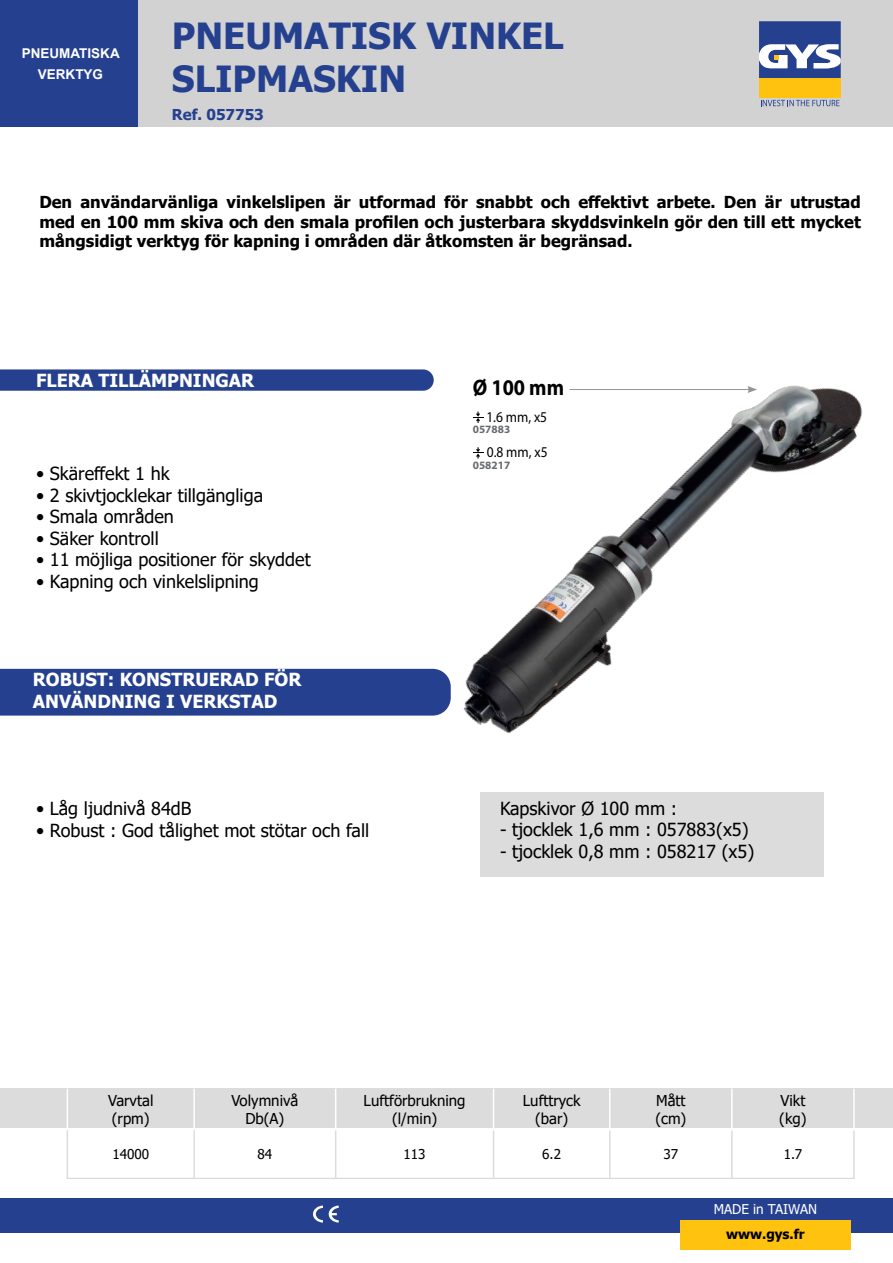
<style>
.page{position:relative;width:893px;height:1263px;background:#fff}
.page>*{position:absolute;margin:0;border:0;box-sizing:border-box;transform-origin:0 0}
.t1{font:700 36px "Tahoma";color:#25408f}
.Texte_Normal_9pt{font:700 22.5px "Myriad Pro";color:#000;scale:.9 1}
.t2{font:18px "Tahoma";color:#000}
.t3{font:700 18px "Tahoma";color:#fff}
.t4{font:700 16.5px/19.8px "Tahoma";color:#000;text-align:justify}
.t5{font:15px/18px "Tahoma";color:#000}
.Texte_Petit_6pt{font:15px "Myriad Pro";color:#000;scale:.9 1}
.t6{font:700 15px "Tahoma";color:#25408f}
.t7{font:13.5px "Tahoma";color:#000}
.t8{font:700 13.5px "Arial";color:#fff}
.t9{font:13.5px "Tahoma";color:#fff}
.t10{font:700 13.5px "Tahoma";color:#000}
.RefPrix2__secondaire{font:700 11.25px "Myriad Pro";color:#676b6e}
</style>
<div class="page">
<div style="left:137px;top:0;width:756px;height:127px;background:#d2d2d2"></div>
<div style="left:0;top:1198px;width:893px;height:34px;background:#25408f"></div>
<div style="left:0;top:0;width:137px;height:127px;background:#25408f"></div>
<div style="left:680px;top:1220px;width:170px;height:30px;background:#ffc20e"></div>
<svg style="left:0;top:369px;width:391px;height:22px;background:#2c4692"></svg>
<div style="left:0;top:669px;width:391px;height:47px;background:#25408f"></div>
<div style="left:0;top:1089px;width:893px;height:39px;background:#dcdcdc"></div>
<div style="left:480px;top:791px;width:343px;height:85px;background:#dcdcdc"></div>
<svg style="left:313px;top:1205px;width:10px;height:17px"></svg>
<svg style="left:329px;top:1205px;width:10px;height:17px"></svg>
<img style="left:391px;top:369px;width:471px;height:365px">
<svg style="left:473px;top:412px;width:10px;height:11px"></svg>
<svg style="left:473px;top:447px;width:10px;height:11px"></svg>
<hr style="left:570px;top:389px;width:180px;height:1px;background:#939598">
<svg style="left:747px;top:386px;width:10px;height:7px"></svg>
<div style="left:759px;top:78px;width:82px;height:19px;background:#ffc20e"></div>
<svg style="left:759px;top:21px;width:82px;height:57px;background:#6174ac"></svg>
<svg style="left:761px;top:100px;width:78px;height:6px"></svg>
<hr style="left:193px;top:1089px;width:2px;height:41px;background:#fff">
<hr style="left:335px;top:1089px;width:1px;height:41px;background:#fff">
<hr style="left:493px;top:1089px;width:1px;height:41px;background:#fff">
<hr style="left:609px;top:1089px;width:2px;height:41px;background:#fff">
<hr style="left:731px;top:1089px;width:2px;height:41px;background:#fff">
<hr style="left:853px;top:1089px;width:2px;height:41px;background:#fff">
<hr style="left:67px;top:1089px;width:1px;height:41px;background:#fff">
<hr style="left:67px;top:1178px;width:127px;height:1px;background:#d2d2d2">
<hr style="left:194px;top:1178px;width:142px;height:1px;background:#d2d2d2">
<hr style="left:336px;top:1178px;width:157px;height:1px;background:#d2d2d2">
<hr style="left:493px;top:1178px;width:117px;height:1px;background:#d2d2d2">
<hr style="left:610px;top:1178px;width:122px;height:1px;background:#d2d2d2">
<hr style="left:732px;top:1178px;width:123px;height:1px;background:#d2d2d2">
<hr style="left:67px;top:1130px;width:1px;height:48px;background:#dcdcdc">
<hr style="left:193px;top:1130px;width:2px;height:48px;background:#dcdcdc">
<hr style="left:335px;top:1130px;width:1px;height:48px;background:#dcdcdc">
<hr style="left:493px;top:1130px;width:1px;height:48px;background:#dcdcdc">
<hr style="left:609px;top:1130px;width:2px;height:48px;background:#dcdcdc">
<hr style="left:731px;top:1130px;width:2px;height:48px;background:#dcdcdc">
<hr style="left:853px;top:1130px;width:2px;height:48px;background:#dcdcdc">
<p class="t8" style="left:22px;top:43px;width:100px">PNEUMATISKA</p>
<p class="t8" style="left:38px;top:64px;width:67px">VERKTYG</p>
<p class="t1" style="left:172px;top:11px;width:394px">PNEUMATISK VINKEL</p>
<p class="t1" style="left:172px;top:54px;width:236px">SLIPMASKIN</p>
<p class="t6" style="left:172px;top:104px;width:93px">Ref. 057753</p>
<p class="t4" style="left:39px;top:193px;width:823px">Den användarvänliga vinkelslipen är utformad för snabbt och effektivt arbete. Den är utrustad med en 100 mm skiva och den smala profilen och justerbara skyddsvinkeln gör den till ett mycket mångsidigt verktyg för kapning i områden där åtkomsten är begränsad.</p>
<p class="t3" style="left:36px;top:368px;width:220px">FLERA TILLÄMPNINGAR</p>
<p class="t2" style="left:36px;top:461px;width:135px">• Skäreffekt 1 hk</p>
<p class="t2" style="left:36px;top:483px;width:229px">• 2 skivtjocklekar tillgängliga</p>
<p class="t2" style="left:36px;top:505px;width:139px">• Smala områden</p>
<p class="t2" style="left:36px;top:526px;width:124px">• Säker kontroll</p>
<p class="t2" style="left:36px;top:548px;width:276px">• 11 möjliga positioner för skyddet</p>
<p class="t2" style="left:36px;top:569px;width:224px">• Kapning och vinkelslipning</p>
<p class="t3" style="left:33px;top:667px;width:270px">ROBUST: KONSTRUERAD FÖR</p>
<p class="t3" style="left:33px;top:689px;width:246px">ANVÄNDNING I VERKSTAD</p>
<p class="t2" style="left:36px;top:797px;width:157px">• Låg ljudnivå 84dB</p>
<p class="t2" style="left:36px;top:818px;width:335px">• Robust : God tålighet mot stötar och fall</p>
<p class="Texte_Normal_9pt" style="left:473px;top:372px;width:103px">Ø 100 mm</p>
<p class="Texte_Petit_6pt" style="left:486px;top:407px;width:69px">1.6 mm, x5</p>
<p class="RefPrix2__secondaire" style="left:473px;top:422px;width:39px">057883</p>
<p class="Texte_Petit_6pt" style="left:487px;top:443px;width:69px">0.8 mm, x5</p>
<p class="RefPrix2__secondaire" style="left:473px;top:458px;width:39px">058217</p>
<p class="t2" style="left:500px;top:796px;width:179px">Kapskivor Ø 100 mm :</p>
<p class="t2" style="left:500px;top:817px;width:250px">- tjocklek 1,6 mm : 057883(x5)</p>
<p class="t2" style="left:500px;top:839px;width:256px">- tjocklek 0,8 mm : 058217 (x5)</p>
<p class="t5" style="left:108px;top:1092px;width:47px">Varvtal (rpm)</p>
<p class="t5" style="left:231px;top:1092px;width:69px;text-align:center">Volymnivå<br>Db(A)</p>
<p class="t5" style="left:364px;top:1092px;width:103px;text-align:center">Luftförbrukning (l/min)</p>
<p class="t5" style="left:523px;top:1092px;width:59px;text-align:center">Lufttryck (bar)</p>
<p class="t5" style="left:655px;top:1092px;width:33px">Mått (cm)</p>
<p class="t5" style="left:779px;top:1092px;width:29px">Vikt (kg)</p>
<p class="t7" style="left:112px;top:1145px;width:38px">14000</p>
<p class="t7" style="left:258px;top:1145px;width:16px">84</p>
<p class="t7" style="left:404px;top:1145px;width:24px">113</p>
<p class="t7" style="left:542px;top:1145px;width:20px">6.2</p>
<p class="t7" style="left:663px;top:1145px;width:16px">37</p>
<p class="t7" style="left:784px;top:1145px;width:20px">1.7</p>
<p class="t9" style="left:714px;top:1200px;width:105px">MADE in TAIWAN</p>
<p class="t10" style="left:726px;top:1225px;width:80px">www.gys.fr</p>
</div>
